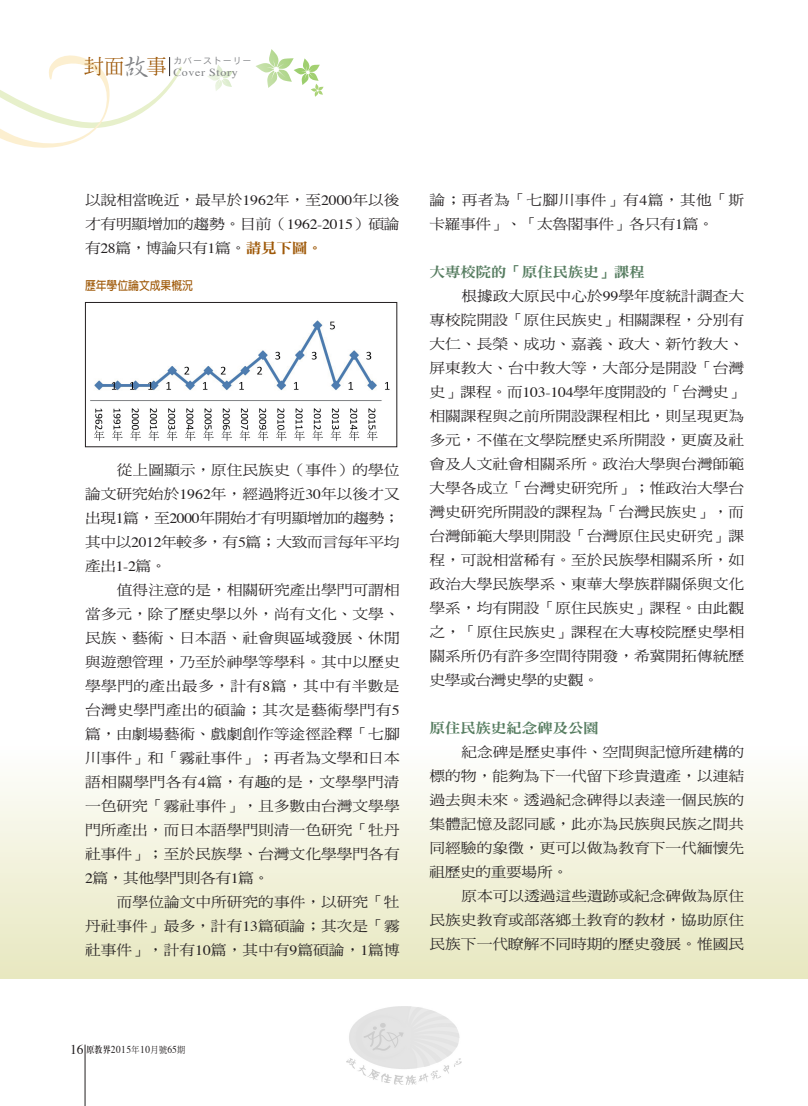
<style>
.page{position:relative;width:808px;height:1106px;background:#fff}
.page>*{position:absolute;margin:0;border:0;box-sizing:border-box;transform-origin:0 0}
.t1{font:14.1px/24px "DF Ming Std W5";color:#231f20;text-align:justify;scale:1.11 1}
.t2{font:14.1px/24px "DF Ming Std W5";letter-spacing:-.025em;color:#231f20;scale:1.11 1}
.t3{font:14.1px "DF Ming Std W9";letter-spacing:-.025em;color:#577d61;scale:1.11 1}
.t4{font:700 12px "AR Hei B5";color:#9e5807;scale:.9 1}
.t5{font:10.8px "Times";letter-spacing:.05em;color:#808285;scale:1.11 1}
.t6{font:10.5px "Times";letter-spacing:.05em;color:#231f20;scale:.9 1}
.t7{font:9px "Heisei Kaku Go Std W3";letter-spacing:.1em;color:#808285}
.s1{font-family:"AR Xing Shu B5";font-weight:500;font-size:27.75px}
.s2{font-family:"Times"}
.s3{font-family:"DF Ming Std W9";color:#9e5807}
.s4{font-size:13.5px}
.s5{font-family:"AR Ming B5";font-weight:800;font-size:9px}
.s6{font-family:"DF Ming Std W5";font-size:9px}
</style>
<div class="page">
<svg style="left:256px;top:49px;width:68px;height:48px"></svg>
<svg style="left:208px;top:65px;width:25px;height:26px"></svg>
<hr style="left:85px;top:1044px;width:1px;height:62px;background:#231f20">
<svg style="left:0;top:55px;width:182px;height:93px"></svg>
<div style="left:0;top:746px;width:808px;height:232px;background:linear-gradient(to bottom,#fefefd,#e8e7bf)"></div>
<img style="left:90px;top:320px;width:300px;height:121px">
<div style="left:85px;top:302px;width:312px;height:145px;border:1px solid #231f20"></div>
<img style="left:347px;top:1006px;width:114px;height:78px">
<p class="t5" style="left:84px;top:62px;width:140px"><sup>封面</sup><span class="s1">故</span><sup>事</sup> Cover Story</p>
<p class="t7" style="left:173px;top:55px;width:80px">カバーストーリー</p>
<p class="t1" style="left:85px;top:188px;width:285px">以說相當晚近，最早於<span class="s2">1962</span>年，至<span class="s2">2000</span>年以後才有明顯增加的趨勢。目前（<span class="s2">1962-2015</span>）碩論有<span class="s2">28</span>篇，博論只有<span class="s2">1</span>篇。<span class="s3">請見下圖。</span></p>
<p class="t4" style="left:85px;top:279px;width:121px">歷年學位論文成果概況</p>
<p class="t1" style="left:85px;top:457px;width:285px;text-indent:32px">從上圖顯示，原住民族史（事件）的學位論文研究始於<span class="s2">1962</span>年，經過將近<span class="s2">30</span>年以後才又出現<span class="s2">1</span>篇，至<span class="s2">2000</span>年開始才有明顯增加的趨勢；其中以<span class="s2">2012</span>年較多，有<span class="s2">5</span>篇；大致而言每年平均產出<span class="s2">1-2</span>篇。</p>
<p class="t1" style="left:85px;top:577px;width:285px;text-indent:32px">值得注意的是，相關研究產出學門可謂相當多元，除了歷史學以外，尚有文化、文學、民族、藝術、日本語、社會與區域發展、休閒與遊憩管理，乃至於神學等學科。其中以歷史學學門的產出最多，計有<span class="s2">8</span>篇，其中有半數是台灣史學門產出的碩論；其次是藝術學門有<span class="s2">5</span>篇，由劇場藝術、戲劇創作等途徑詮釋「七腳川事件」和「霧社事件」；再者為文學和日本語相關學門各有<span class="s2">4</span>篇，有趣的是，文學學門清一色研究「霧社事件」，且多數由台灣文學學門所產出，而日本語學門則清一色研究「牡丹社事件」；至於民族學、台灣文化學學門各有<span class="s2">2</span>篇，其他學門則各有<span class="s2">1</span>篇。</p>
<p class="t1" style="left:85px;top:889px;width:285px;text-indent:32px">而學位論文中所研究的事件，以研究「牡丹社事件」最多，計有<span class="s2">13</span>篇碩論；其次是「霧社事件」，計有<span class="s2">10</span>篇，其中有<span class="s2">9</span>篇碩論，<span class="s2">1</span>篇博</p>
<p class="t2" style="left:429px;top:188px;width:285px">論；再者為「七腳川事件」有<span class="s2">4</span>篇，其他「斯卡羅事件」、「太魯閣事件」各只有<span class="s2">1</span>篇。</p>
<p class="t3" style="left:429px;top:264px;width:196px">大專校院的「原住民族史」課程</p>
<p class="t1" style="left:429px;top:284px;width:285px;text-indent:32px">根據政大原民中心於<span class="s2">99</span>學年度統計調查大專校院開設「原住民族史」相關課程，分別有大仁、長榮、成功、嘉義、政大、新竹教大、屏東教大、台中教大等，大部分是開設「台灣史」課程。而<span class="s2">103-104</span>學年度開設的「台灣史」相關課程與之前所開設課程相比，則呈現更為多元，不僅在文學院歷史系所開設，更廣及社會及人文社會相關系所。政治大學與台灣師範大學各成立「台灣史研究所」；惟政治大學台灣史研究所開設的課程為「台灣民族史」，而台灣師範大學則開設「台灣原住民史研究」課程，可說相當稀有。至於民族學相關系所，如政治大學民族學系、東華大學族群關係與文化學系，均有開設「原住民族史」課程。由此觀之，「原住民族史」課程在大專校院歷史學相關系所仍有許多空間待開發，希冀開拓傳統歷史學或台灣史學的史觀。</p>
<p class="t3" style="left:429px;top:720px;width:154px">原住民族史紀念碑及公園</p>
<p class="t1" style="left:429px;top:740px;width:285px;text-indent:32px">紀念碑是歷史事件、空間與記憶所建構的標的物，能夠為下一代留下珍貴遺產，以連結過去與未來。透過紀念碑得以表達一個民族的集體記憶及認同感，此亦為民族與民族之間共同經驗的象徵，更可以做為教育下一代緬懷先祖歷史的重要場所。</p>
<p class="t1" style="left:429px;top:884px;width:285px;text-indent:32px">原本可以透過這些遺跡或紀念碑做為原住民族史教育或部落鄉土教育的教材，協助原住民族下一代瞭解不同時期的歷史發展。惟國民</p>
<p class="t6" style="left:70px;top:1039px;width:129px"><span class="s4">16</span> <span class="s5">原教界</span>2015<span class="s6">年</span>10<span class="s6">月號</span>65<span class="s6">期</span></p>
</div>
